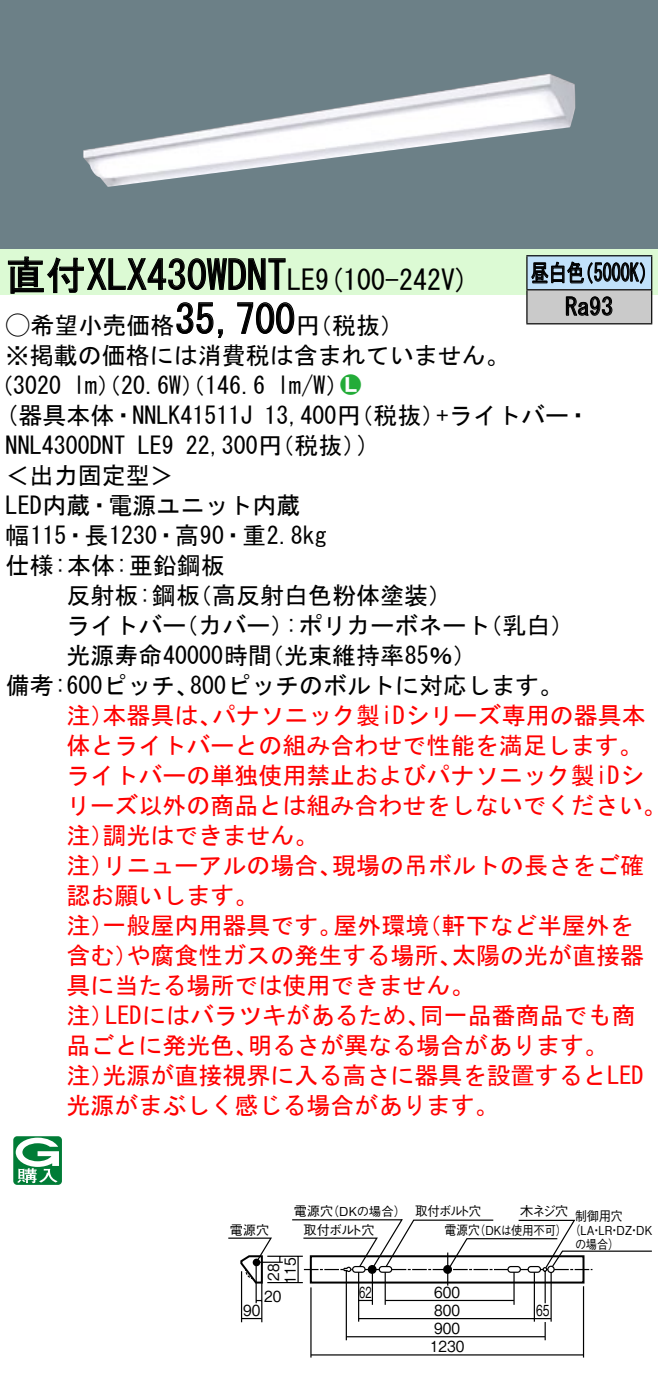
<style>
.page{position:relative;width:658px;height:1378px;background:#fff}
.page>*{position:absolute;margin:0;border:0;box-sizing:border-box;transform-origin:0 0}
.t1{font:40px "MS Gothic";color:#000}
.t2{font:28px "MS Gothic";color:#000}
.t3{font:24px/30px "MS Gothic";color:#f00}
.t4{font:24px/30.4px "MS Gothic";color:#000}
.t5{font:24px/34px "MS Gothic";color:#000;scale:.75 1}
.t6{font:24px "Ford Classification 1";color:#23ac38}
.t7{font:15.2px/16.8px "Gothic BBB Pro Medium 90 pv RKSJ H";color:#000;scale:.9 1}
.t8{font:15.2px "Gothic BBB Pro Medium 90 pv RKSJ H";color:#000;scale:.65 1}
.t9{font:15.2px "Gothic BBB Pro Medium 90 pv RKSJ H";color:#000;scale:.7 1}
.t10{font:13.2px "Gothic BBB Pro Medium 90 pv RKSJ H";letter-spacing:-.035em;color:#000}
.t11{font:13.2px "Gothic BBB Pro Medium 90 pv RKSJ H";letter-spacing:-.035em;color:#000;scale:.9 1}
.t12{font:13.2px "Gothic BBB Pro Medium 90 pv RKSJ H";letter-spacing:-.035em;color:#000;scale:.95 1}
.t13{font:12.4px/14px "Gothic BBB Pro Medium 90 pv RKSJ H";color:#000;text-align:center;scale:.9 1}
.t14{font:12.4px "Gothic BBB Pro Medium 90 pv RKSJ H";color:#000}
.s1{font-size:28px}
.s2{font-family:"Ford Classification 1"}
.s3{color:#fff}
</style>
<div class="page">
<div style="left:0;top:0;width:658px;height:249px;background:#6c8087"></div>
<img style="left:83px;top:73px;width:492px;height:114px">
<div style="left:0;top:249px;width:658px;height:46px;background:#dcfad4"></div>
<svg style="left:7px;top:256px;width:279px;height:38px"></svg>
<svg style="left:176px;top:302px;width:47px;height:36px"></svg>
<svg style="left:237px;top:302px;width:58px;height:32px"></svg>
<svg style="left:13px;top:1136px;width:49px;height:49px"></svg>
<div style="left:527px;top:256px;width:124px;height:34px;background:#c1e1fa"></div>
<div style="left:527px;top:290px;width:124px;height:34px;background:#cacaca"></div>
<hr style="left:526px;top:255px;width:126px;height:1px;background:#000">
<hr style="left:526px;top:256px;width:1px;height:33px;background:#000">
<hr style="left:651px;top:256px;width:1px;height:33px;background:#000">
<hr style="left:526px;top:289px;width:126px;height:1px;background:#000">
<hr style="left:526px;top:290px;width:1px;height:33px;background:#000">
<hr style="left:651px;top:290px;width:1px;height:33px;background:#000">
<hr style="left:526px;top:323px;width:126px;height:1px;background:#000">
<svg style="left:531px;top:261px;width:114px;height:23px"></svg>
<svg style="left:565px;top:296px;width:47px;height:20px"></svg>
<hr style="left:583px;top:1286px;width:1px;height:71px;background:#000">
<hr style="left:310px;top:1287px;width:1px;height:70px;background:#000">
<hr style="left:311px;top:1354px;width:272px;height:1px;background:#000">
<svg style="left:228px;top:1219px;width:424px;height:122px"></svg>
<h1 class="t1" style="left:6px;top:255px;width:311px">直付XLX430WDNT<span class="s1">LE</span></h1>
<p class="t4" style="left:296px;top:310px;width:109px">（円税抜(</p>
<p class="t2" style="left:315px;top:265px;width:155px">(9 100-242 (V</p>
<h1 class="t1" style="left:175px;top:299px;width:121px">35,700</h1>
<p class="t4" style="left:6px;top:310px;width:505px"><span class="s2">A</span>希望小売価格<br>※掲載の価格には消費税は含まれていません。</p>
<p class="t6" style="left:340px;top:372px;width:22px">2<span class="s3">7</span></p>
<p class="t4" style="left:277px;top:370px;width:73px">l m (W/</p>
<p class="t4" style="left:-11px;top:370px;width:74px">（3020</p>
<p class="t4" style="left:73px;top:370px;width:193px">lm）（20.6 ）（W 146.6</p>
<p class="t5" style="left:565px;top:256px;width:65px;text-indent:-34px">昼白色<br>Ra93</p>
<p class="t5" style="left:575px;top:256px;width:109px">（5000 (K</p>
<p class="t4" style="left:6px;top:400px;width:248px">(器具本体・NNLK41511J</p>
<p class="t4" style="left:436px;top:400px;width:155px">+ライトバー・</p>
<p class="t4" style="left:264px;top:400px;width:182px">13,400 （円税抜）</p>
<p class="t4" style="left:186px;top:430px;width:182px">22,300 （円税抜(</p>
<p class="t4" style="left:357px;top:430px;width:13px">(</p>
<p class="t4" style="left:6px;top:430px;width:121px">NNL4300DNT</p>
<p class="t4" style="left:6px;top:460px;width:169px">＜出力固定型&lt;</p>
<p class="t4" style="left:6px;top:490px;width:296px">LED内蔵・電源ユニット内蔵</p>
<p class="t4" style="left:6px;top:520px;width:322px">幅115・長1230・高90・重2.8kg</p>
<p class="t4" style="left:6px;top:550px;width:220px">仕様:本体:亜鉛鋼板</p>
<p class="t4" style="left:188px;top:580px;width:266px">（高反射白色粉体塗装(</p>
<p class="t4" style="left:138px;top:430px;width:37px">LE9</p>
<p class="t4" style="left:66px;top:580px;width:135px">反射板:鋼板</p>
<p class="t4" style="left:66px;top:610px;width:121px">ライトバー</p>
<p class="t4" style="left:174px;top:610px;width:121px">（カバー）</p>
<p class="t4" style="left:285px;top:610px;width:206px">:ポリカーボネート</p>
<p class="t4" style="left:478px;top:610px;width:97px">（乳白(</p>
<p class="t4" style="left:190px;top:640px;width:374px;text-indent:-124px">光源寿命40000時間<br>800ピッチのボルトに対応します。</p>
<p class="t4" style="left:260px;top:640px;width:218px">（光束維持率85％(</p>
<p class="t4" style="left:6px;top:670px;width:195px">備考:600ピッチ、</p>
<p class="t3" style="left:212px;top:700px;width:435px">パナソニック製iDシリーズ専用の器具本</p>
<p class="t3" style="left:66px;top:700px;width:49px">注）</p>
<p class="t3" style="left:66px;top:730px;width:577px">体とライトバーとの組み合わせで性能を満足します。</p>
<p class="t3" style="left:66px;top:760px;width:579px">ライトバーの単独使用禁止およびパナソニック製iDシ</p>
<p class="t3" style="left:66px;top:790px;width:601px">リーズ以外の商品とは組み合わせをしないでください。</p>
<p class="t3" style="left:102px;top:820px;width:217px">調光はできません。</p>
<p class="t3" style="left:102px;top:700px;width:121px">本器具は、</p>
<p class="t3" style="left:66px;top:820px;width:49px">注）</p>
<p class="t3" style="left:332px;top:850px;width:314px">現場の吊ボルトの長さをご確</p>
<p class="t3" style="left:66px;top:850px;width:193px">注）<br>認お願いします。</p>
<p class="t3" style="left:102px;top:850px;width:241px">リニューアルの場合、</p>
<p class="t3" style="left:102px;top:910px;width:241px">一般屋内用器具です。</p>
<p class="t3" style="left:333px;top:910px;width:97px">屋外環境</p>
<p class="t3" style="left:417px;top:910px;width:217px">（軒下など半屋外を</p>
<p class="t3" style="left:66px;top:910px;width:49px">注）</p>
<p class="t3" style="left:126px;top:940px;width:337px">や腐食性ガスの発生する場所、</p>
<p class="t3" style="left:452px;top:940px;width:194px">太陽の光が直接器</p>
<p class="t3" style="left:66px;top:940px;width:73px">含む）</p>
<p class="t3" style="left:66px;top:970px;width:409px">具に当たる場所では使用できません。</p>
<p class="t3" style="left:420px;top:1000px;width:217px">同一品番商品でも商</p>
<p class="t3" style="left:105px;top:1000px;width:326px">LEDにはバラツキがあるため、</p>
<p class="t3" style="left:66px;top:1000px;width:49px">注）</p>
<p class="t3" style="left:102px;top:1030px;width:542px;text-indent:-36px">品ごとに発光色、<br>光源が直接視界に入る高さに器具を設置するとLED</p>
<p class="t3" style="left:248px;top:1030px;width:362px">明るさが異なる場合があります。</p>
<p class="t3" style="left:66px;top:1060px;width:433px">注）<br>光源がまぶしく感じる場合があります。</p>
<p class="t10" style="left:230px;top:1219px;width:41px">電源穴</p>
<p class="t10" style="left:294px;top:1200px;width:41px">電源穴</p>
<p class="t14" style="left:327px;top:1201px;width:81px">（DKの場合）</p>
<p class="t10" style="left:303px;top:1219px;width:73px">取付ボルト穴</p>
<p class="t10" style="left:520px;top:1200px;width:50px">木ネジ穴</p>
<p class="t12" style="left:415px;top:1201px;width:71px">取付ボルト穴</p>
<p class="t11" style="left:575px;top:1205px;width:54px">制御用穴</p>
<p class="t11" style="left:444px;top:1219px;width:41px">電源穴</p>
<p class="t13" style="left:474px;top:1222px;width:199px">（DKは使用不可( （LA LR DZ DK</p>
<p class="t13" style="left:575px;top:1222px;width:51px">・<br>の場合(</p>
<p class="t13" style="left:609px;top:1222px;width:14px">・</p>
<p class="t13" style="left:628px;top:1222px;width:14px">・</p>
<p class="t7" style="left:263px;top:1283px;width:30px;rotate:-90deg">28<br>115</p>
<p class="t7" style="left:264px;top:1286px;width:21px">20</p>
<p class="t7" style="left:243px;top:1300px;width:21px">90</p>
<p class="t8" style="left:359px;top:1280px;width:21px">62</p>
<p class="t7" style="left:434px;top:1281px;width:30px">600</p>
<p class="t7" style="left:434px;top:1300px;width:30px">800</p>
<p class="t9" style="left:536px;top:1298px;width:21px">65</p>
<p class="t7" style="left:430px;top:1317px;width:40px;line-height:18px">900<br>1230</p>
</div>
